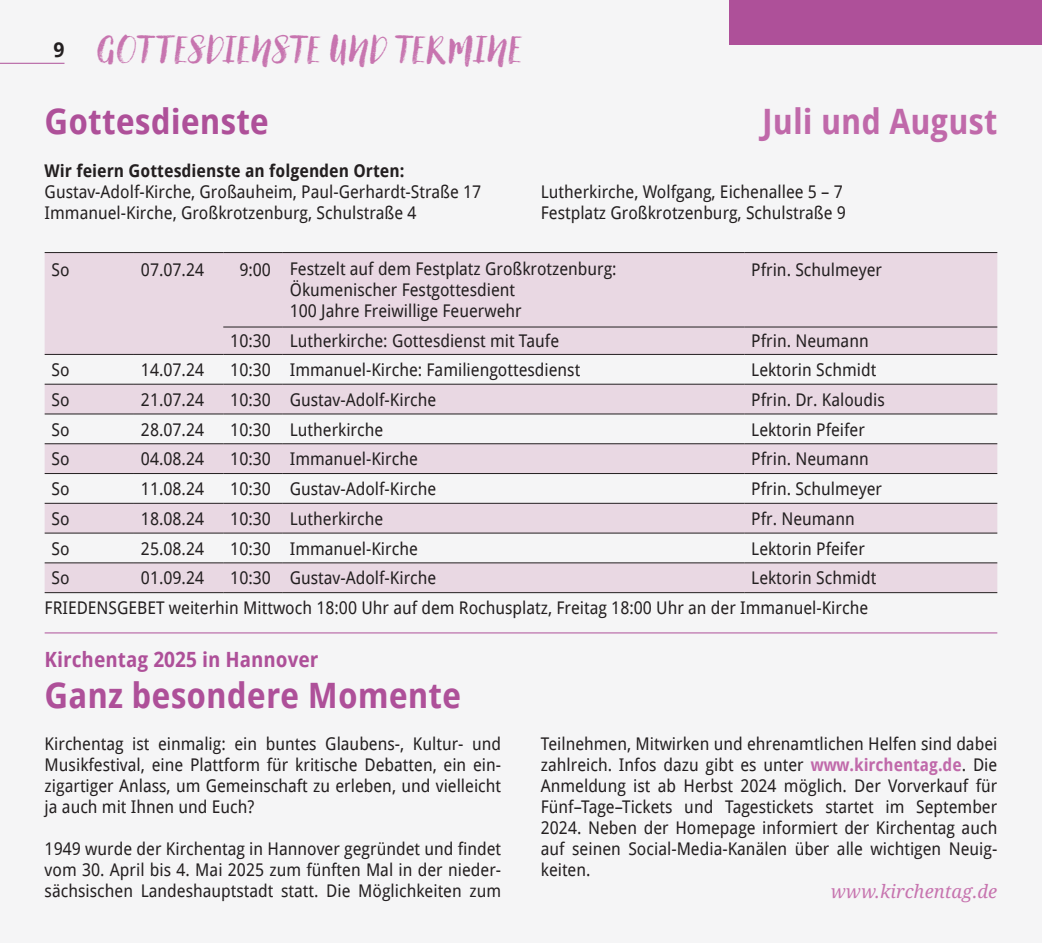
<style>
.page{position:relative;width:1042px;height:943px;background:#f5f5f6}
.page>*{position:absolute;margin:0;border:0;box-sizing:border-box;transform-origin:0 0}
.t1{font:36.75px "Canvas Script";color:#c774af}
.t2{font:700 35px "Droid Sans";color:#ae5099;scale:.94 1}
.t3{font:700 35px "Droid Sans";color:#c069aa;scale:.92 1}
.t4{font:700 21px "Droid Sans";color:#ae5099;scale:.94 1}
.t5{font:italic 18.38px "Droid Serif";color:#c774af}
.t6{font:17.5px/21px "Droid Sans";color:#231f20;scale:.94 1}
.t7{font:700 17.5px "Droid Sans";color:#231f20;scale:.94 1}
.s1{font-family:"Droid Sans";font-weight:700;font-size:20.12px;color:#231f20}
.s2{font-weight:700;color:#c069aa}
</style>
<div class="page">
<hr style="left:0;top:63px;width:64px;height:1px;background:#ae5099">
<div style="left:729px;top:0;width:313px;height:45px;background:#ae5099"></div>
<svg style="left:45px;top:253px;width:952px;height:339px;fill:#e9d8e3"></svg>
<hr style="left:45px;top:252px;width:89px;height:1px;background:#231f20">
<hr style="left:134px;top:252px;width:89px;height:1px;background:#231f20">
<hr style="left:223px;top:252px;width:60px;height:1px;background:#231f20">
<hr style="left:283px;top:252px;width:461px;height:1px;background:#231f20">
<hr style="left:744px;top:252px;width:253px;height:1px;background:#231f20">
<hr style="left:223px;top:326px;width:60px;height:1px;background:#231f20">
<hr style="left:283px;top:326px;width:461px;height:1px;background:#231f20">
<hr style="left:744px;top:326px;width:253px;height:1px;background:#231f20">
<hr style="left:45px;top:354px;width:89px;height:1px;background:#231f20">
<hr style="left:134px;top:354px;width:89px;height:1px;background:#231f20">
<hr style="left:223px;top:354px;width:60px;height:1px;background:#231f20">
<hr style="left:283px;top:354px;width:461px;height:1px;background:#231f20">
<hr style="left:744px;top:354px;width:253px;height:1px;background:#231f20">
<hr style="left:45px;top:384px;width:89px;height:1px;background:#231f20">
<hr style="left:134px;top:384px;width:89px;height:1px;background:#231f20">
<hr style="left:223px;top:384px;width:60px;height:1px;background:#231f20">
<hr style="left:283px;top:384px;width:461px;height:1px;background:#231f20">
<hr style="left:744px;top:384px;width:253px;height:1px;background:#231f20">
<hr style="left:45px;top:413px;width:89px;height:1px;background:#231f20">
<hr style="left:134px;top:413px;width:89px;height:1px;background:#231f20">
<hr style="left:223px;top:413px;width:60px;height:1px;background:#231f20">
<hr style="left:283px;top:413px;width:461px;height:1px;background:#231f20">
<hr style="left:744px;top:413px;width:253px;height:1px;background:#231f20">
<hr style="left:45px;top:443px;width:89px;height:1px;background:#231f20">
<hr style="left:134px;top:443px;width:89px;height:1px;background:#231f20">
<hr style="left:223px;top:443px;width:60px;height:1px;background:#231f20">
<hr style="left:283px;top:443px;width:461px;height:1px;background:#231f20">
<hr style="left:744px;top:443px;width:253px;height:1px;background:#231f20">
<hr style="left:45px;top:473px;width:89px;height:1px;background:#231f20">
<hr style="left:134px;top:473px;width:89px;height:1px;background:#231f20">
<hr style="left:223px;top:473px;width:60px;height:1px;background:#231f20">
<hr style="left:283px;top:473px;width:461px;height:1px;background:#231f20">
<hr style="left:744px;top:473px;width:253px;height:1px;background:#231f20">
<hr style="left:45px;top:503px;width:89px;height:1px;background:#231f20">
<hr style="left:134px;top:503px;width:89px;height:1px;background:#231f20">
<hr style="left:223px;top:503px;width:60px;height:1px;background:#231f20">
<hr style="left:283px;top:503px;width:461px;height:1px;background:#231f20">
<hr style="left:744px;top:503px;width:253px;height:1px;background:#231f20">
<hr style="left:45px;top:532px;width:89px;height:1px;background:#231f20">
<hr style="left:134px;top:532px;width:89px;height:1px;background:#231f20">
<hr style="left:223px;top:532px;width:60px;height:1px;background:#231f20">
<hr style="left:283px;top:532px;width:461px;height:1px;background:#231f20">
<hr style="left:744px;top:532px;width:253px;height:1px;background:#231f20">
<hr style="left:45px;top:562px;width:89px;height:1px;background:#231f20">
<hr style="left:134px;top:562px;width:89px;height:1px;background:#231f20">
<hr style="left:223px;top:562px;width:60px;height:1px;background:#231f20">
<hr style="left:283px;top:562px;width:461px;height:1px;background:#231f20">
<hr style="left:744px;top:562px;width:253px;height:1px;background:#231f20">
<hr style="left:45px;top:592px;width:89px;height:1px;background:#231f20">
<hr style="left:134px;top:592px;width:89px;height:1px;background:#231f20">
<hr style="left:223px;top:592px;width:60px;height:1px;background:#231f20">
<hr style="left:283px;top:592px;width:461px;height:1px;background:#231f20">
<hr style="left:744px;top:592px;width:253px;height:1px;background:#231f20">
<hr style="left:45px;top:632px;width:952px;height:1px;background:#ae5099">
<h1 class="t1" style="left:53px;top:26px;width:472px"><span class="s1">9</span> GOTTESDIENSTE UND TERMINE</h1>
<h2 class="t2" style="left:45px;top:97px;width:240px">Gottesdienste</h2>
<p class="t7" style="left:45px;top:158px;width:384px">Wir feiern Gottesdienste an folgenden Orten:</p>
<p class="t6" style="left:45px;top:180px;width:466px">Gustav-Adolf-Kirche, Großauheim, Paul-Gerhardt-Straße 17<br>Immanuel-Kirche, Großkrotzenburg, Schulstraße 4</p>
<p class="t6" style="left:541px;top:180px;width:326px">Lutherkirche, Wolfgang, Eichenallee 5 – 7<br>Festplatz Großkrotzenburg, Schulstraße 9</p>
<h2 class="t3" style="left:762px;top:97px;width:257px">Juli und August</h2>
<p class="t6" style="left:52px;top:258px;width:21px">So</p>
<p class="t6" style="left:141px;top:258px;width:69px">07.07.24</p>
<p class="t6" style="left:290px;top:258px;width:349px;text-indent:-50px">9:00 Festzelt auf dem Festplatz Großkrotzenburg:<br>Ökumenischer Festgottesdient<br>100 Jahre Freiwillige Feuerwehr</p>
<p class="t6" style="left:751px;top:258px;width:141px">Pfrin. Schulmeyer</p>
<p class="t6" style="left:230px;top:330px;width:351px">10:30 Lutherkirche: Gottesdienst mit Taufe</p>
<p class="t6" style="left:751px;top:330px;width:126px">Pfrin. Neumann</p>
<p class="t6" style="left:52px;top:359px;width:21px">So</p>
<p class="t6" style="left:141px;top:359px;width:69px">14.07.24</p>
<p class="t6" style="left:230px;top:359px;width:374px">10:30 Immanuel-Kirche: Familiengottesdienst</p>
<p class="t6" style="left:751px;top:359px;width:134px">Lektorin Schmidt</p>
<p class="t6" style="left:52px;top:388px;width:21px">So</p>
<p class="t6" style="left:141px;top:388px;width:69px">21.07.24</p>
<p class="t6" style="left:230px;top:388px;width:221px">10:30 Gustav-Adolf-Kirche</p>
<p class="t6" style="left:751px;top:388px;width:144px">Pfrin. Dr. Kaloudis</p>
<p class="t6" style="left:52px;top:418px;width:21px">So</p>
<p class="t6" style="left:141px;top:418px;width:69px">28.07.24</p>
<p class="t6" style="left:230px;top:418px;width:164px">10:30 Lutherkirche</p>
<p class="t6" style="left:751px;top:418px;width:122px">Lektorin Pfeifer</p>
<p class="t6" style="left:52px;top:448px;width:21px">So</p>
<p class="t6" style="left:141px;top:448px;width:69px">04.08.24</p>
<p class="t6" style="left:230px;top:448px;width:201px">10:30 Immanuel-Kirche</p>
<p class="t6" style="left:751px;top:448px;width:126px">Pfrin. Neumann</p>
<p class="t6" style="left:52px;top:478px;width:21px">So</p>
<p class="t6" style="left:141px;top:478px;width:69px">11.08.24</p>
<p class="t6" style="left:230px;top:478px;width:221px">10:30 Gustav-Adolf-Kirche</p>
<p class="t6" style="left:751px;top:478px;width:141px">Pfrin. Schulmeyer</p>
<p class="t6" style="left:52px;top:507px;width:21px">So</p>
<p class="t6" style="left:141px;top:507px;width:69px">18.08.24</p>
<p class="t6" style="left:230px;top:507px;width:164px">10:30 Lutherkirche</p>
<p class="t6" style="left:751px;top:507px;width:112px">Pfr. Neumann</p>
<p class="t6" style="left:52px;top:537px;width:21px">So</p>
<p class="t6" style="left:141px;top:537px;width:69px">25.08.24</p>
<p class="t6" style="left:230px;top:537px;width:201px">10:30 Immanuel-Kirche</p>
<p class="t6" style="left:751px;top:537px;width:122px">Lektorin Pfeifer</p>
<p class="t6" style="left:52px;top:567px;width:21px">So</p>
<p class="t6" style="left:141px;top:567px;width:69px">01.09.24</p>
<p class="t6" style="left:230px;top:567px;width:221px">10:30 Gustav-Adolf-Kirche</p>
<p class="t6" style="left:45px;top:563px;width:886px;line-height:29.8px;text-indent:706px">Lektorin Schmidt<br>FRIEDENSGEBET weiterhin Mittwoch 18:00 Uhr auf dem Rochusplatz, Freitag 18:00 Uhr an der Immanuel-Kirche</p>
<p class="t4" style="left:45px;top:645px;width:293px">Kirchentag 2025 in Hannover</p>
<h2 class="t2" style="left:45px;top:670px;width:445px">Ganz besondere Momente</h2>
<p class="t6" style="left:45px;top:732px;width:487px;text-align:justify">Kirchentag ist einmalig: ein buntes Glaubens-, Kultur- und Musikfestival, eine Plattform für kritische Debatten, ein ein&shy;zigartiger Anlass, um Gemeinschaft zu erleben, und vielleicht ja auch mit Ihnen und Euch?</p>
<p class="t6" style="left:45px;top:837px;width:487px;text-align:justify">1949 wurde der Kirchentag in Hannover gegründet und findet vom 30. April bis 4. Mai 2025 zum fünften Mal in der nieder&shy;sächsischen Landeshauptstadt statt. Die Möglichkeiten zum</p>
<p class="t6" style="left:541px;top:733px;width:487px;text-align:justify">Teilnehmen, Mitwirken und ehrenamtlichen Helfen sind dabei zahlreich. Infos dazu gibt es unter <span class="s2">www.kirchentag.de</span>. Die Anmeldung ist ab Herbst 2024 möglich. Der Vorverkauf für Fünf–Tage–Tickets und Tagestickets startet im September 2024. Neben der Homepage informiert der Kirchentag auch auf seinen Social-Media-Kanälen über alle wichtigen Neuig&shy;keiten.</p>
<p class="t5" style="left:831px;top:879px;width:168px">www.kirchentag.de</p>
</div>
